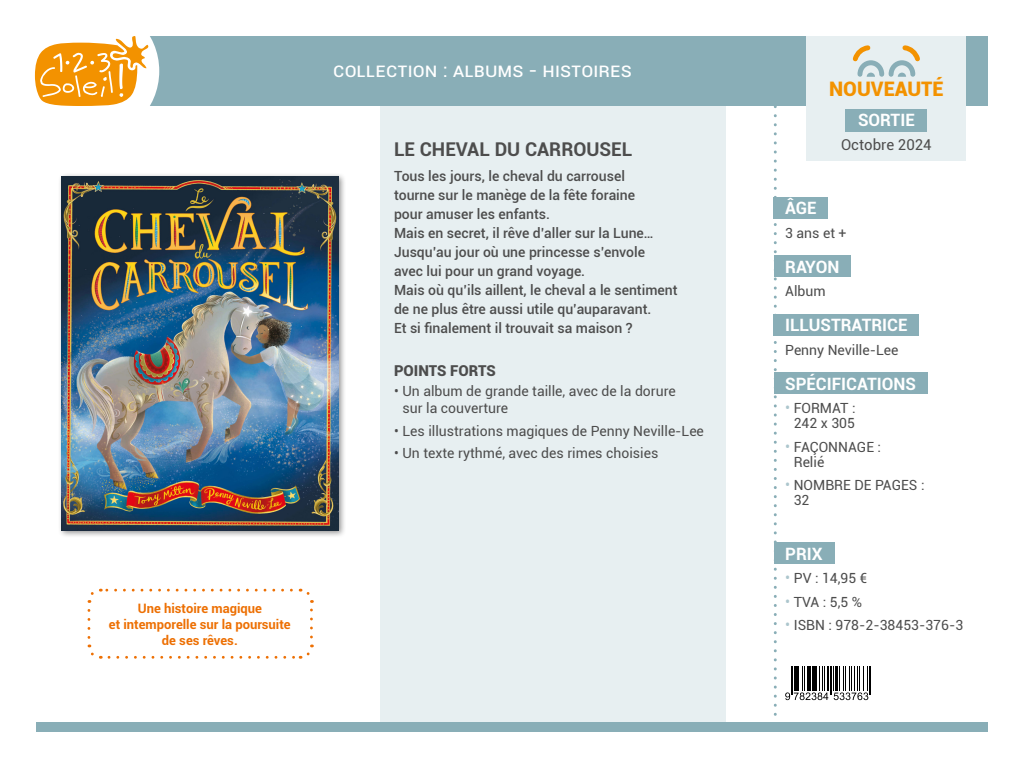
<style>
.page{position:relative;width:1024px;height:768px;background:#fff}
.page>*{position:absolute;margin:0;border:0;box-sizing:border-box;transform-origin:0 0}
.collection-bandeau{font:20px "Roboto";color:#fff}
.t1{font:900 20px "Roboto";color:#f39200}
.titre_album{font:700 19px "Roboto";color:#4d4d4d}
.titre_age_rayon_illustrateur_spécificati{font:700 17px "Roboto";color:#fff}
.description_points_forts{font:900 15px "Roboto";color:#4d4d4d}
.mois_année{font:15px "Roboto";color:#4d4d4d}
.résumé_du_livre{font:500 14px/19px "Roboto";color:#4d4d4d}
.texte_âge_rayon_illustrateur_spéc_prix{font:14px/15px "Roboto";color:#4d4d4d}
.titre_bulle{font:700 13px/16px "Roboto";color:#ed7004;text-align:center}
.s1{font-size:15px;color:#acc6cd}
</style>
<div class="page">
<div style="left:380px;top:106px;width:346px;height:616px;background:#e7eff1"></div>
<div style="left:36px;top:36px;width:952px;height:70px;background:#89aeb7"></div>
<div style="left:36px;top:722px;width:952px;height:10px;background:#89aeb7"></div>
<div style="left:20px;top:2px;width:139px;height:138px;background:#fff;border-radius:50%"></div>
<svg style="left:774px;top:107px;width:3px;height:609px"></svg>
<div style="left:774px;top:197px;width:54px;height:21px;background:#89aeb7"></div>
<div style="left:774px;top:256px;width:77px;height:21px;background:#89aeb7"></div>
<div style="left:774px;top:314px;width:145px;height:21px;background:#89aeb7"></div>
<div style="left:774px;top:373px;width:153px;height:21px;background:#89aeb7"></div>
<div style="left:774px;top:543px;width:60px;height:21px;background:#89aeb7"></div>
<svg style="left:88px;top:610px;width:13px;height:49px"></svg>
<svg style="left:109px;top:645px;width:205px;height:14px"></svg>
<svg style="left:300px;top:588px;width:13px;height:49px"></svg>
<svg style="left:87px;top:589px;width:204px;height:14px"></svg>
<svg style="left:35px;top:36px;width:114px;height:70px"></svg>
<div style="left:58px;top:172px;width:288px;height:366px;background:#000;opacity:.42"></div>
<img style="left:62px;top:176px;width:277px;height:354px">
<div style="left:806px;top:36px;width:160px;height:124px;background:#e7eff1"></div>
<svg style="left:852px;top:45px;width:68px;height:32px"></svg>
<div style="left:846px;top:109px;width:81px;height:22px;background:#89aeb7"></div>
<svg style="left:785px;top:667px;width:86px;height:33px"></svg>
<p class="collection-bandeau" style="left:333px;top:56px;width:300px">Collection : ALBUMS - HISTOI RES</p>
<p class="titre_album" style="left:394px;top:136px;width:240px">LE CHEVAL DU CARROUSEL</p>
<p class="résumé_du_livre" style="left:394px;top:166px;width:285px">Tous les jours, le cheval du carrousel<br>tourne sur le manège de la fête foraine<br>pour amuser les enfants.<br>Mais en secret, il rêve d’aller sur la Lune… Jusqu’au jour où une princesse s’envole avec lui pour un grand voyage.<br>Mais où qu’ils aillent, le cheval a le sentiment de ne plus être aussi utile qu’auparavant.<br>Et si finalement il trouvait sa maison ?</p>
<p class="description_points_forts" style="left:394px;top:360px;width:103px">POINTS FORTS</p>
<p class="texte_âge_rayon_illustrateur_spéc_prix" style="left:403px;top:382px;width:275px;line-height:17px;text-indent:-9px">• Un album de grande taille, avec de la dorure sur la couverture</p>
<p class="texte_âge_rayon_illustrateur_spéc_prix" style="left:394px;top:423px;width:311px">• Les illustrations magiques de Penny Neville-Lee</p>
<p class="texte_âge_rayon_illustrateur_spéc_prix" style="left:394px;top:445px;width:266px">• Un texte rythmé, avec des rimes choisies</p>
<p class="titre_bulle" style="left:109px;top:599px;width:183px">Une histoire magique<br>et intemporelle sur la poursuite de ses rêves.</p>
<p class="t1" style="left:829px;top:75px;width:116px">NOUVEAUTÉ</p>
<p class="titre_age_rayon_illustrateur_spécificati" style="left:858px;top:108px;width:58px">SORTIE</p>
<p class="mois_année" style="left:841px;top:135px;width:92px">Octobre 2024</p>
<p class="titre_age_rayon_illustrateur_spécificati" style="left:785px;top:196px;width:33px">ÂGE</p>
<p class="texte_âge_rayon_illustrateur_spéc_prix" style="left:785px;top:225px;width:63px">3 ans et +</p>
<p class="titre_age_rayon_illustrateur_spécificati" style="left:785px;top:254px;width:56px">RAYON</p>
<p class="texte_âge_rayon_illustrateur_spéc_prix" style="left:785px;top:283px;width:42px">Album</p>
<p class="titre_age_rayon_illustrateur_spécificati" style="left:785px;top:313px;width:124px">ILLUSTRATRICE</p>
<p class="texte_âge_rayon_illustrateur_spéc_prix" style="left:785px;top:342px;width:115px">Penny Neville-Lee</p>
<p class="titre_age_rayon_illustrateur_spécificati" style="left:785px;top:372px;width:132px">SPÉCIFICATIONS</p>
<p class="texte_âge_rayon_illustrateur_spéc_prix" style="left:785px;top:400px;width:72px;text-align:center"><span class="s1">•</span> FORMAT :<br>242 x 305</p>
<p class="texte_âge_rayon_illustrateur_spéc_prix" style="left:794px;top:439px;width:89px;text-indent:-9px"><span class="s1">•</span> FAÇONNAGE :<br>Relié</p>
<p class="texte_âge_rayon_illustrateur_spéc_prix" style="left:794px;top:477px;width:132px;text-indent:-9px"><span class="s1">•</span> NOMBRE DE PAGES :<br>32</p>
<p class="titre_age_rayon_illustrateur_spécificati" style="left:785px;top:542px;width:39px">PRIX</p>
<p class="texte_âge_rayon_illustrateur_spéc_prix" style="left:785px;top:570px;width:84px"><span class="s1">•</span> PV : 14,95 €</p>
<p class="texte_âge_rayon_illustrateur_spéc_prix" style="left:785px;top:594px;width:78px"><span class="s1">•</span> TVA : 5,5 %</p>
<p class="texte_âge_rayon_illustrateur_spéc_prix" style="left:785px;top:617px;width:180px"><span class="s1">•</span> ISBN : 978-2-38453-376-3</p>
</div>
